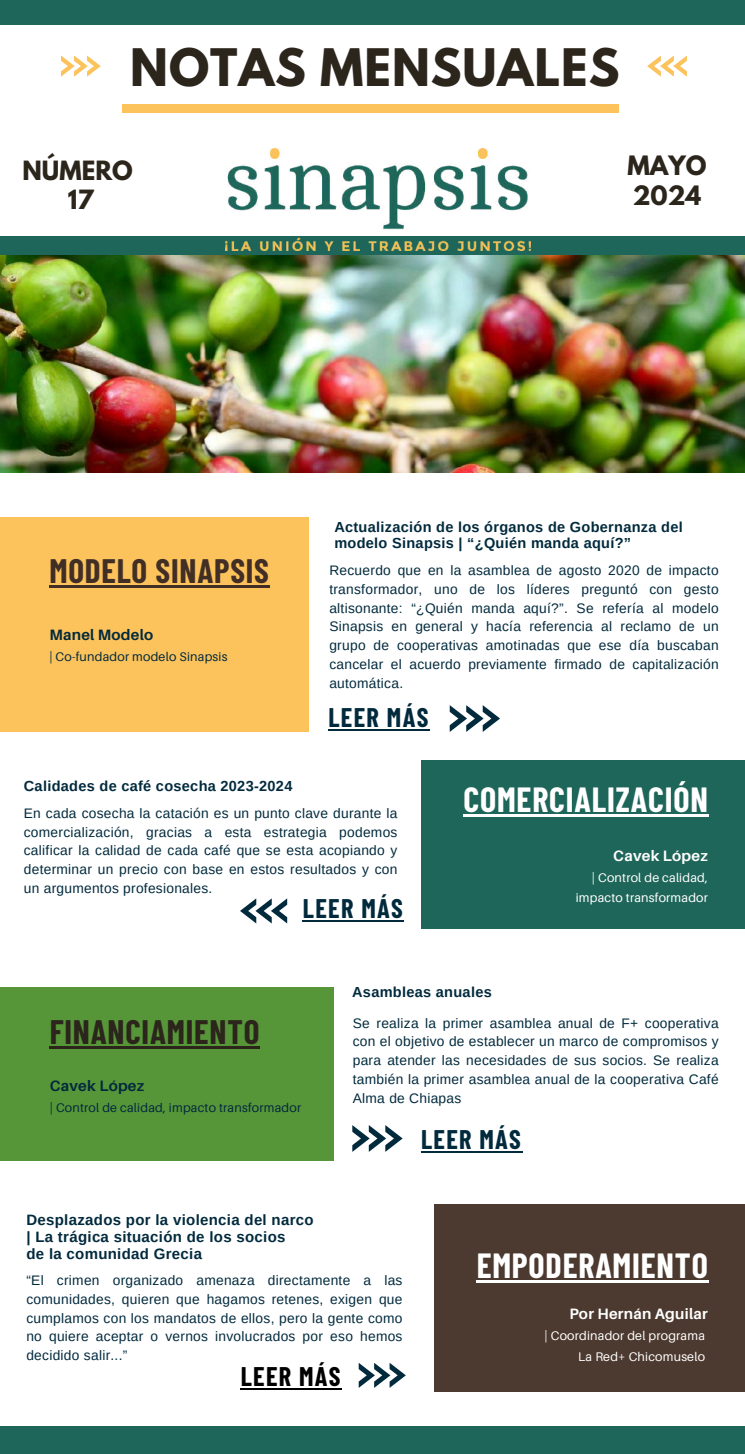
<style>
.page{position:relative;width:745px;height:1454px;background:#fff}
.page>*{position:absolute;margin:0;border:0;box-sizing:border-box;transform-origin:0 0}
.t1{font:700 45.75px "League Spartan";letter-spacing:.02em;color:#2b251c}
.t2{font:700 34.12px "Barlow Condensed";letter-spacing:.025em;color:#fff}
.t3{font:700 33.12px "Barlow Condensed";letter-spacing:.025em;color:#412f26}
.t4{font:700 33.12px "Barlow Condensed";letter-spacing:.025em;color:#2b251c}
.t5{font:700 26.38px "Barlow Condensed";letter-spacing:.05em;color:#022a3d}
.t6{font:700 26.38px "Barlow Condensed";letter-spacing:.05em;color:#000}
.t7{font:700 23.62px/29.8px "League Spartan";color:#2b251c}
.t8{font:700 23.5px/29.6px "League Spartan";color:#2b251c;text-align:center}
.t9{font:700 15px/16.9px "Arimo";letter-spacing:.02em;color:#022a3d}
.t10{font:700 15px "Aileron";letter-spacing:.015em;color:#fff}
.t11{font:700 15px "Aileron";letter-spacing:.015em;color:#022a3d}
.t12{font:700 14.5px/16.4px "Arimo";letter-spacing:.02em;color:#022a3d}
.t13{font:13.75px/18.8px "Arimo";letter-spacing:.02em;color:#022a3d;text-align:justify}
.t14{font:12.5px/20.6px "Aileron";letter-spacing:.015em;color:#fff;text-align:right}
.t15{font:12.5px "Aileron";letter-spacing:.015em;color:#022a3d}
</style>
<div class="page">
<img style="left:0;top:255px;width:744px;height:217px">
<div style="left:12px;top:236px;width:692px;height:19px;background:#1f665a"></div>
<div style="left:576px;top:236px;width:168px;height:19px;background:#1f665a"></div>
<svg style="left:61px;top:55px;width:40px;height:22px"></svg>
<svg style="left:647px;top:55px;width:39px;height:22px"></svg>
<div style="left:0;top:0;width:744px;height:25px;background:#1f665a"></div>
<div style="left:0;top:1425px;width:744px;height:28px;background:#1f665a"></div>
<img style="left:225px;top:148px;width:305px;height:102px">
<div style="left:122px;top:104px;width:497px;height:8px;background:#fcc25b"></div>
<div style="left:0;top:517px;width:308px;height:215px;background:#fcc25b"></div>
<div style="left:421px;top:760px;width:323px;height:168px;background:#1f665a"></div>
<svg style="left:449px;top:705px;width:51px;height:27px"></svg>
<hr style="left:303px;top:920px;width:101px;height:2px;background:#022a3d">
<svg style="left:240px;top:898px;width:47px;height:25px"></svg>
<div style="left:0;top:986px;width:334px;height:174px;background:#569639"></div>
<div style="left:434px;top:1204px;width:310px;height:187px;background:#4c392f"></div>
<svg style="left:352px;top:1125px;width:50px;height:26px"></svg>
<svg style="left:358px;top:1363px;width:48px;height:24px"></svg>
<div style="left:0;top:236px;width:70px;height:19px;background:#1f665a"></div>
<hr style="left:328px;top:728px;width:101px;height:2px;background:#022a3d">
<hr style="left:49px;top:584px;width:221px;height:3px;background:#412f26">
<hr style="left:463px;top:813px;width:245px;height:3px;background:#fff">
<hr style="left:421px;top:1150px;width:101px;height:2px;background:#022a3d">
<hr style="left:50px;top:1045px;width:210px;height:3px;background:#2b251c">
<hr style="left:476px;top:1279px;width:232px;height:3px;background:#fff">
<hr style="left:240px;top:1387px;width:102px;height:2px;background:#000">
<h1 class="t1" style="left:130px;top:45px;width:490px">NOTAS MENSUALES</h1>
<h3 class="t8" style="left:23px;top:158px;width:112px">NÚMERO<br>17</h3>
<h3 class="t7" style="left:627px;top:154px;width:81px">MAYO<br>2024</h3>
<h3 class="t3" style="left:49px;top:549px;width:221px">MODELO SINAPSIS</h3>
<p class="t11" style="left:49px;top:625px;width:105px">Manel Modelo</p>
<p class="t15" style="left:49px;top:648px;width:179px">| Co-fundador modelo Sinapsis</p>
<p class="t12" style="left:334px;top:518px;width:350px">Actualización de los órganos de Gobernanza del modelo Sinapsis | “¿Quién manda aquí?”</p>
<p class="t13" style="left:329px;top:561px;width:391px">Recuerdo que en la asamblea de agosto 2020 de impacto transformador, uno de los líderes preguntó con gesto altisonante: “¿Quién manda aquí?”. Se refería al modelo Sinapsis en general y hacía referencia al reclamo de un grupo de cooperativas amotinadas que ese día buscaban cancelar el acuerdo previamente firmado de capitalización automática.</p>
<h3 class="t5" style="left:328px;top:700px;width:101px">LEER MÁS</h3>
<p class="t12" style="left:24px;top:777px;width:270px">Calidades de café cosecha 2023-2024</p>
<p class="t13" style="left:24px;top:803px;width:375px">En cada cosecha la catación es un punto clave durante la comercialización, gracias a esta estrategia podemos calificar la calidad de cada café que se esta acopiando y determinar un precio con base en estos resultados y con un argumentos profesionales.</p>
<h3 class="t5" style="left:303px;top:892px;width:101px">LEER MÁS</h3>
<h2 class="t2" style="left:463px;top:777px;width:246px">COMERCIALIZACIÓN</h2>
<p class="t10" style="left:613px;top:846px;width:96px">Cavek López</p>
<p class="t14" style="left:575px;top:866px;width:134px">| Control de calidad, impacto transformador</p>
<h3 class="t4" style="left:50px;top:1010px;width:211px">FINANCIAMIENTO</h3>
<p class="t11" style="left:50px;top:1076px;width:96px">Cavek López</p>
<p class="t15" style="left:50px;top:1099px;width:253px">| Control de calidad, impacto transformador</p>
<p class="t12" style="left:352px;top:983px;width:141px">Asambleas anuales</p>
<p class="t13" style="left:353px;top:1013px;width:367px">Se realiza la primer asamblea anual de F+ cooperativa con el objetivo de establecer un marco de compromisos y para atender las necesidades de sus socios. Se realiza también la primer asamblea anual de la cooperativa Café Alma de Chiapas</p>
<h3 class="t5" style="left:421px;top:1122px;width:101px">LEER MÁS</h3>
<p class="t9" style="left:26px;top:1211px;width:289px">Desplazados por la violencia del narco | La trágica situación de los socios<br>de la comunidad Grecia</p>
<p class="t13" style="left:26px;top:1270px;width:377px">“El crimen organizado amenaza directamente a las comunidades, quieren que hagamos retenes, exigen que cumplamos con los mandatos de ellos, pero la gente como no quiere aceptar o vernos involucrados por eso hemos decidido salir...”</p>
<h3 class="t6" style="left:240px;top:1359px;width:101px">LEER MÁS</h3>
<h2 class="t2" style="left:476px;top:1244px;width:232px">EMPODERAMIENTO</h2>
<p class="t10" style="left:569px;top:1304px;width:140px">Por Hernán Aguilar</p>
<p class="t14" style="left:544px;top:1324px;width:162px">| Coordinador del programa<br>La Red+ Chicomuselo</p>
</div>
